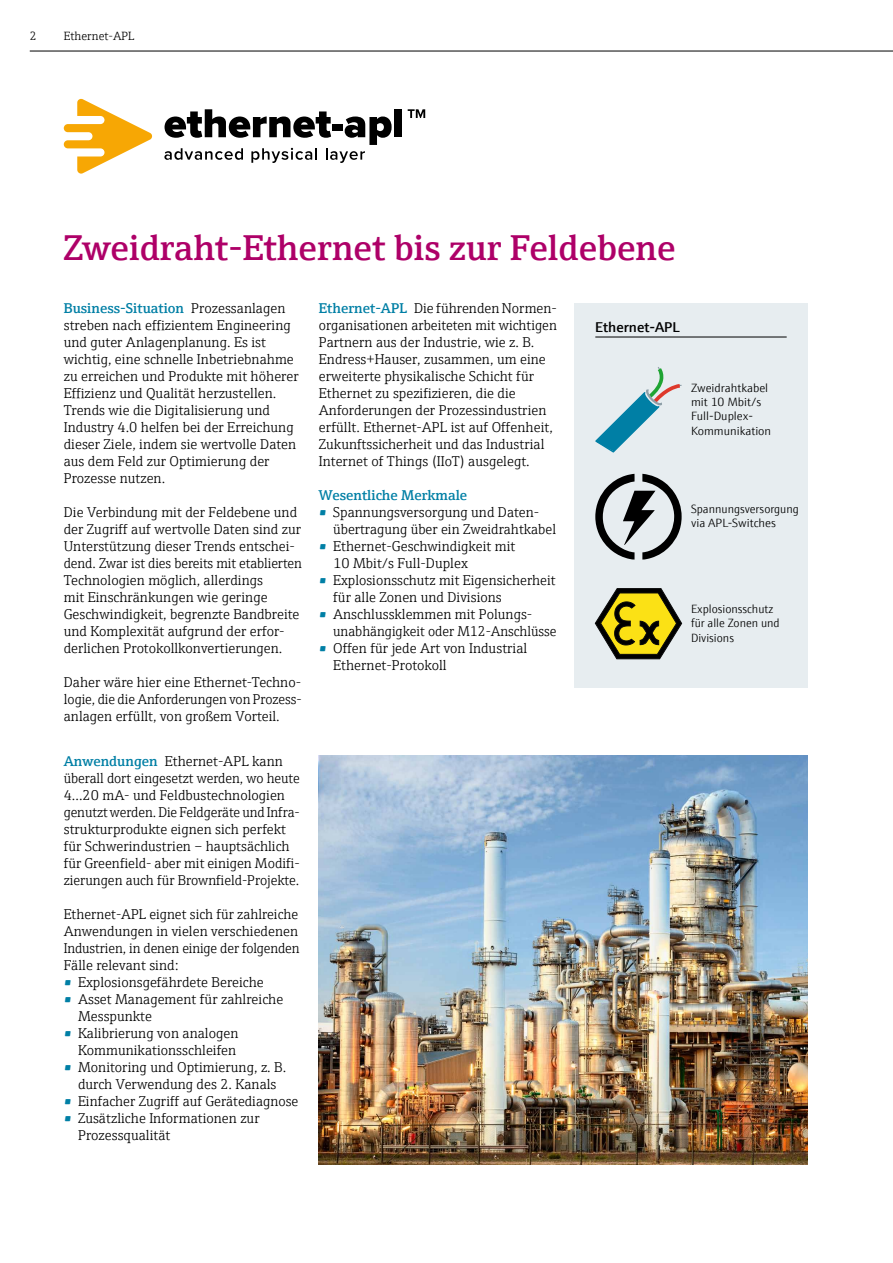
<style>
.page{position:relative;width:893px;height:1263px;background:#fff}
.page>*{position:absolute;margin:0;border:0;box-sizing:border-box;transform-origin:0 0}
.t1{font:600 36px "E+H Serif";color:#ae0068}
.t2{font:300 14.25px/17px "E+H Serif";color:#000}
.t3{font:600 14.25px "E+H Serif";color:#007fa5}
.t4{font:600 14.25px "E+H Sans";color:#000}
.t5{font:300 12px/14.4px "E+H Sans";color:#000}
.t6{font:300 12px "E+H Serif";color:#000}
.s1{font-weight:600;color:#007fa5}
</style>
<div class="page">
<svg style="left:64px;top:99px;width:89px;height:75px"></svg>
<svg style="left:408px;top:109px;width:17px;height:9px"></svg>
<svg style="left:164px;top:109px;width:228px;height:54px"></svg>
<div style="left:394px;top:109px;width:8px;height:28px;background:#000"></div>
<hr style="left:30px;top:51px;width:863px;height:1px;background:#000">
<img style="left:319px;top:756px;width:489px;height:408px">
<div style="left:574px;top:303px;width:234px;height:385px;background:#e7edf0"></div>
<hr style="left:595px;top:337px;width:192px;height:1px;background:#000">
<svg style="left:595px;top:588px;width:87px;height:71px"></svg>
<svg style="left:595px;top:474px;width:87px;height:86px"></svg>
<svg style="left:595px;top:367px;width:87px;height:85px"></svg>
<p class="t6" style="left:30px;top:27px;width:8px">2</p>
<p class="t6" style="left:64px;top:27px;width:72px">Ethernet-APL</p>
<h1 class="t1" style="left:64px;top:220px;width:613px">Zweidraht-Ethernet bis zur Feldebene</h1>
<p class="t2" style="left:64px;top:298px;width:236px"><span class="s1">Business-Situation</span> Prozessanlagen streben nach effizientem Engineering und guter Anlagenplanung. Es ist wichtig, eine schnelle Inbetriebnahme zu erreichen und Produkte mit höherer Effizienz und Qualität herzustellen.<br>Trends wie die Digitalisierung und Industry 4.0 helfen bei der Erreichung dieser Ziele, indem sie wertvolle Daten aus dem Feld zur Optimierung der Prozesse nutzen.</p>
<p class="t2" style="left:64px;top:503px;width:240px">Die Verbindung mit der Feldebene und der Zugriff auf wertvolle Daten sind zur Unterstützung dieser Trends entschei&shy;dend. Zwar ist dies bereits mit etablierten Technologien möglich, allerdings<br>mit Einschränkungen wie geringe Geschwindigkeit, begrenzte Bandbreite und Komplexität aufgrund der erfor&shy;derlichen Protokollkonvertierungen.</p>
<p class="t2" style="left:64px;top:673px;width:240px;text-align:justify">Daher wäre hier eine Ethernet-Techno&shy;logie, die die Anforderungen von Prozess&shy;anlagen erfüllt, von großem Vorteil.</p>
<p class="t2" style="left:64px;top:751px;width:238px"><span class="s1">Anwendungen</span> Ethernet-APL kann überall dort eingesetzt werden, wo heute 4...20 mA- und Feldbustechnologien genutzt werden. Die Feldgeräte und Infra&shy;strukturprodukte eignen sich perfekt für Schwerindustrien – hauptsächlich für Greenfield- aber mit einigen Modifi&shy;zierungen auch für Brownfield-Projekte.</p>
<p class="t2" style="left:64px;top:904px;width:237px;text-align:justify">Ethernet-APL eignet sich für zahlreiche Anwendungen in vielen verschiedenen Industrien, in denen einige der folgenden Fälle relevant sind:</p>
<p class="t2" style="left:64px;top:972px;width:202px"><span class="s1">•</span> Explosionsgefährdete Bereiche</p>
<p class="t2" style="left:78px;top:989px;width:207px;text-indent:-14px"><span class="s1">•</span> Asset Management für zahlreiche<br>Messpunkte</p>
<p class="t2" style="left:64px;top:1023px;width:176px;text-align:right"><span class="s1">•</span> Kalibrierung von analogen<br>Kommunikationsschleifen</p>
<p class="t2" style="left:64px;top:1058px;width:224px;text-align:center"><span class="s1">•</span> Monitoring und Optimierung, z. B. durch Verwendung des 2. Kanals</p>
<p class="t2" style="left:64px;top:1091px;width:236px"><span class="s1">•</span> Einfacher Zugriff auf Gerätediagnose</p>
<p class="t2" style="left:78px;top:1108px;width:183px;text-indent:-14px"><span class="s1">•</span> Zusätzliche Informationen zur<br>Prozessqualität</p>
<p class="t2" style="left:319px;top:298px;width:240px"><span class="s1">Ethernet-APL</span> Die führenden Normen&shy;organisationen arbeiteten mit wichtigen Partnern aus der Industrie, wie z. B.<br>Endress+Hauser, zusammen, um eine erweiterte physikalische Schicht für Ethernet zu spezifizieren, die die Anforderungen der Prozessindustrien erfüllt. Ethernet-APL ist auf Offenheit, Zukunftssicherheit und das Industrial Internet of Things (IIoT) ausgelegt.</p>
<p class="t3" style="left:319px;top:484px;width:150px">Wesentliche Merkmale</p>
<p class="t2" style="left:333px;top:503px;width:224px;text-indent:-14px"><span class="s1">•</span> Spannungsversorgung und Daten&shy;übertragung über ein Zweidrahtkabel</p>
<p class="t2" style="left:333px;top:537px;width:184px;text-indent:-14px"><span class="s1">•</span> Ethernet-Geschwindigkeit mit<br>10 Mbit/s Full-Duplex</p>
<p class="t2" style="left:333px;top:571px;width:224px;text-indent:-14px"><span class="s1">•</span> Explosionsschutz mit Eigensicherheit für alle Zonen und Divisions</p>
<p class="t2" style="left:333px;top:605px;width:225px;text-indent:-14px"><span class="s1">•</span> Anschlussklemmen mit Polungs&shy;unabhängigkeit oder M12-Anschlüsse</p>
<p class="t2" style="left:333px;top:639px;width:196px;text-indent:-14px"><span class="s1">•</span> Offen für jede Art von Industrial<br>Ethernet-Protokoll</p>
<p class="t4" style="left:595px;top:316px;width:86px">Ethernet-APL</p>
<p class="t5" style="left:691px;top:379px;width:82px">Zweidrahtkabel mit 10 Mbit/s<br>Full-Duplex-<br>Kommunikation</p>
<p class="t5" style="left:691px;top:501px;width:109px">Spannungsversorgung via APL-Switches</p>
<p class="t5" style="left:691px;top:601px;width:90px">Explosionsschutz für alle Zonen und<br>Divisions</p>
</div>
